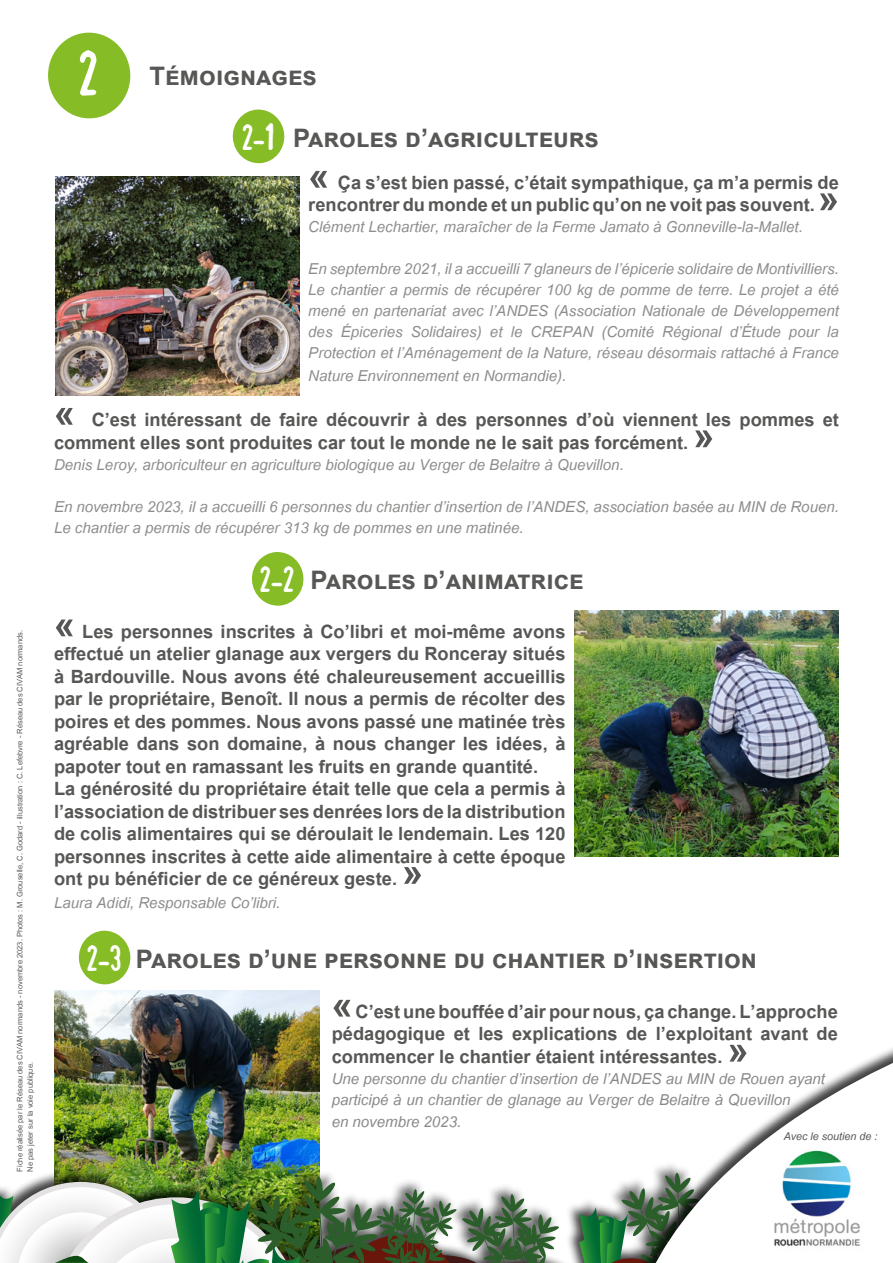
<style>
.page{position:relative;width:893px;height:1263px;background:#fff}
.page>*{position:absolute;margin:0;border:0;box-sizing:border-box;transform-origin:0 0}
.t1{font:36px "Stamp";color:#fff}
.t2{font:700 25.5px/22.5px "Utsaah";color:#575756}
.t3{font:700 25.5px "Arial";color:#575756}
.t4{font:italic 21px/21.3px "Utsaah";color:#8d8d8c}
.t5{font:italic 21px/21.8px "Utsaah";color:#898988}
.t6{font:italic 15px "Utsaah";color:#575756}
.t7{font:10.5px/10.5px "Utsaah";color:#575756}
.s1{font-size:52.5px}
.s2{font-family:"Stamp";font-weight:400;font-size:36px;color:#fff}
</style>
<div class="page">
<img style="left:54px;top:990px;width:265px;height:170px">
<img style="left:574px;top:610px;width:265px;height:246px">
<svg style="left:232px;top:109px;width:53px;height:55px"></svg>
<img style="left:56px;top:176px;width:244px;height:219px">
<svg style="left:251px;top:552px;width:53px;height:54px"></svg>
<svg style="left:78px;top:930px;width:53px;height:55px"></svg>
<div style="left:0;top:1160px;width:723px;height:103px;background:#000;opacity:.75"></div>
<img style="left:0;top:1173px;width:609px;height:90px">
<svg style="left:609px;top:1048px;width:284px;height:215px"></svg>
<img style="left:769px;top:1144px;width:109px;height:116px">
<svg style="left:48px;top:32px;width:83px;height:87px"></svg>
<p class="t7" style="left:15px;top:1171px;width:543px;rotate:-90deg">Fiche réalisée par le Réseau des CIVAM normands - novembre 2023. Photos : M. Grouselle, C. Godard - illustration : C. Lefebvre - Réseau des CIVAM normands.<br>Ne pas jeter sur la voie publique.</p>
<p class="t3" style="left:150px;top:58px;width:169px">Témoignages</p>
<h1 class="t1" style="left:243px;top:116px;width:33px">2-1</h1>
<p class="t3" style="left:293px;top:120px;width:307px">Paroles d’agriculteurs</p>
<p class="t2" style="left:308px;top:172px;width:532px"><span class="s1">«</span> Ça s’est bien passé, c’était sympathique, ça m’a permis de rencontrer du monde et un public qu’on ne voit pas souvent.<span class="s1">»</span></p>
<p class="t4" style="left:308px;top:207px;width:532px;line-height:42px">Clément Lechartier, maraîcher de la Ferme Jamato à Gonneville-la-Mallet.<br>En septembre 2021, il a accueilli 7 glaneurs de l’épicerie solidaire de Montivilliers.</p>
<p class="t4" style="left:308px;top:280px;width:532px;text-align:justify">Le chantier a permis de récupérer 100 kg de pomme de terre. Le projet a été mené en partenariat avec l’ANDES (Association Nationale de Développement des Épiceries Solidaires) et le CREPAN (Comité Régional d’Étude pour la Protection et l’Aménagement de la Nature, réseau désormais rattaché à France Nature Environnement en Normandie).</p>
<p class="t2" style="left:54px;top:409px;width:786px"><span class="s1">«</span> C’est intéressant de faire découvrir à des personnes d’où viennent les pommes et comment elles sont produites car tout le monde ne le sait pas forcément. <span class="s1">»</span></p>
<p class="t4" style="left:54px;top:444px;width:786px;line-height:42px">Denis Leroy, arboriculteur en agriculture biologique au Verger de Belaitre à Quevillon.<br>En novembre 2023, il a accueilli 6 personnes du chantier d’insertion de l’ANDES, association basée au MIN de Rouen.</p>
<p class="t4" style="left:54px;top:517px;width:471px">Le chantier a permis de récupérer 313 kg de pommes en une matinée.</p>
<p class="t3" style="left:261px;top:562px;width:324px"><span class="s2">2-2</span> Paroles d’animatrice</p>
<p class="t2" style="left:54px;top:620px;width:513px"><span class="s1">«</span> Les personnes inscrites à Co’libri et moi-même avons effectué un atelier glanage aux vergers du Ronceray situés à Bardouville. Nous avons été chaleureusement accueillis par le propriétaire, Benoît. Il nous a permis de récolter des poires et des pommes. Nous avons passé une matinée très agréable dans son domaine, à nous changer les idées, à papoter tout en ramassant les fruits en grande quantité.<br>La générosité du propriétaire était telle que cela a permis à l’association de distribuer ses denrées lors de la distribution de colis alimentaires qui se déroulait le lendemain. Les 120 personnes inscrites à cette aide alimentaire à cette époque ont pu bénéficier de ce généreux geste. <span class="s1">»</span></p>
<p class="t4" style="left:54px;top:892px;width:228px">Laura Adidi, Responsable Co’libri.</p>
<h1 class="t1" style="left:87px;top:937px;width:36px">2-3</h1>
<p class="t3" style="left:136px;top:941px;width:623px">Paroles d’une personne du chantier d’insertion</p>
<p class="t2" style="left:332px;top:1001px;width:508px;text-align:justify"><span class="s1">«</span> C’est une bouffée d’air pour nous, ça change. L’approche pédagogique et les explications de l’exploitant avant de commencer le chantier étaient intéressantes. <span class="s1">»</span></p>
<p class="t5" style="left:332px;top:1068px;width:495px">Une personne du chantier d’insertion de l’ANDES au MIN de Rouen ayant participé à un chantier de glanage au Verger de Belaitre à Quevillon<br>en novembre 2023.</p>
<p class="t6" style="left:784px;top:1128px;width:95px">Avec le soutien de :</p>
</div>
